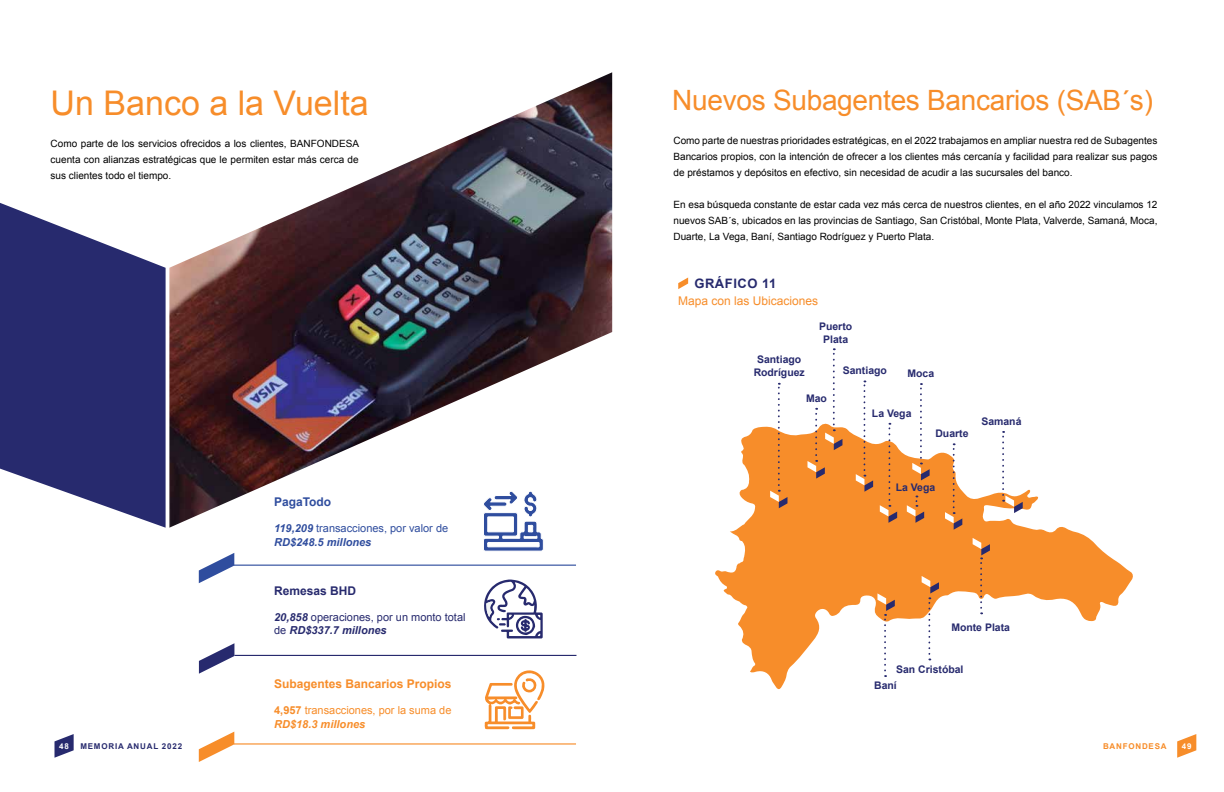
<style>
.page{position:relative;width:1224px;height:792px;background:#fff}
.page>*{position:absolute;margin:0;border:0;box-sizing:border-box;transform-origin:0 0}
.t1{font:34px "Arial";color:#f78d2a}
.t2{font:28px "Arial";letter-spacing:-.01em;color:#f78d2a}
.t3{font:700 13px "Arial";letter-spacing:.04em;color:#272a6e}
.t4{font:700 12px "Arial";color:#f78d2a}
.t5{font:12px "Arial";color:#f78d2a}
.t6{font:700 12px "Arial";color:#272a6e}
.t7{font:700 12px "Arial";color:#2f4d9e}
.t8{font:11px/13.2px "Arial";color:#272a6e}
.t9{font:11px/13.2px "Arial";color:#2f4d9e}
.t10{font:11px/13.2px "Arial";color:#f78d2a}
.t11{font:700 10.5px/13.3px "Arial";color:#272a6e;text-align:center}
.t12{font:10px/16px "Arial";color:#000;text-align:justify}
.t13{font:700 8px "Arial";letter-spacing:.1em;color:#272a6e}
.t14{font:700 8px "Arial";letter-spacing:.1em;color:#f78d2a}
.t15{font:700 8px "Arial";color:#fff}
.s1{font-weight:700;font-style:italic}
.s2{font-weight:700}
</style>
<div class="page">
<hr style="left:234px;top:565px;width:342px;height:1px;background:#2f4d9e">
<hr style="left:234px;top:655px;width:342px;height:1px;background:#272a6e">
<hr style="left:234px;top:743px;width:342px;height:2px;background:#f78d2a">
<svg style="left:199px;top:553px;width:35px;height:30px"></svg>
<svg style="left:199px;top:732px;width:35px;height:30px"></svg>
<svg style="left:199px;top:643px;width:35px;height:31px"></svg>
<img style="left:169px;top:72px;width:443px;height:456px">
<svg style="left:0;top:203px;width:166px;height:325px;fill:#272a6e"></svg>
<svg style="left:55px;top:734px;width:19px;height:24px"></svg>
<svg style="left:1177px;top:734px;width:19px;height:24px"></svg>
<svg style="left:715px;top:422px;width:418px;height:268px"></svg>
<svg style="left:678px;top:278px;width:10px;height:11px"></svg>
<svg style="left:482px;top:490px;width:62px;height:240px"></svg>
<svg style="left:1002px;top:431px;width:21px;height:82px"></svg>
<svg style="left:973px;top:538px;width:17px;height:76px"></svg>
<svg style="left:922px;top:576px;width:17px;height:84px"></svg>
<svg style="left:877px;top:593px;width:18px;height:84px"></svg>
<svg style="left:945px;top:443px;width:17px;height:87px"></svg>
<svg style="left:912px;top:383px;width:18px;height:97px"></svg>
<svg style="left:880px;top:423px;width:17px;height:100px"></svg>
<svg style="left:907px;top:496px;width:17px;height:27px"></svg>
<svg style="left:856px;top:380px;width:17px;height:112px"></svg>
<svg style="left:808px;top:348px;width:34px;height:131px"></svg>
<svg style="left:770px;top:383px;width:17px;height:125px"></svg>
<h1 class="t1" style="left:51px;top:81px;width:320px">Un Banco a la Vuelta</h1>
<p class="t12" style="left:51px;top:136px;width:310px">Como parte de los servicios ofrecidos a los clientes, BANFONDESA cuenta con alianzas estratégicas que le permiten estar más cerca de sus clientes todo el tiempo.</p>
<p class="t7" style="left:274px;top:494px;width:59px">PagaTodo</p>
<p class="t9" style="left:274px;top:522px;width:176px"><span class="s1">119,209</span> transacciones, por valor de<br><span class="s1">RD$248.5 millones</span></p>
<p class="t6" style="left:274px;top:582px;width:84px">Remesas BHD</p>
<p class="t8" style="left:274px;top:611px;width:193px"><span class="s1">20,858</span> operaciones, por un monto total de <span class="s1">RD$337.7 millones</span></p>
<p class="t4" style="left:274px;top:676px;width:179px">Subagentes Bancarios Propios</p>
<p class="t10" style="left:274px;top:704px;width:179px"><span class="s2">4,957</span> transacciones, por la suma de<br><span class="s1">RD$18.3 millones</span></p>
<h2 class="t2" style="left:672px;top:82px;width:482px">Nuevos Subagentes Bancarios (SAB´s)</h2>
<p class="t12" style="left:673px;top:132px;width:486px">Como parte de nuestras prioridades estratégicas, en el 2022 trabajamos en ampliar nuestra red de Subagentes Bancarios propios, con la intención de ofrecer a los clientes más cercanía y facilidad para realizar sus pagos de préstamos y depósitos en efectivo, sin necesidad de acudir a las sucursales del banco.</p>
<p class="t12" style="left:673px;top:196px;width:486px">En esa búsqueda constante de estar cada vez más cerca de nuestros clientes, en el año 2022 vinculamos 12 nuevos SAB´s, ubicados en las provincias de Santiago, San Cristóbal, Monte Plata, Valverde, Samaná, Moca, Duarte, La Vega, Baní, Santiago Rodríguez y Puerto Plata.</p>
<h3 class="t3" style="left:694px;top:275px;width:83px">GRÁFICO 11</h3>
<p class="t5" style="left:678px;top:293px;width:142px">Mapa con las Ubicaciones</p>
<p class="t11" style="left:754px;top:353px;width:53px">Santiago<br>Rodríguez</p>
<p class="t11" style="left:819px;top:320px;width:35px">Puerto<br>Plata</p>
<p class="t11" style="left:843px;top:364px;width:46px">Santiago</p>
<p class="t11" style="left:806px;top:392px;width:22px">Mao</p>
<p class="t11" style="left:908px;top:367px;width:28px">Moca</p>
<p class="t11" style="left:872px;top:407px;width:41px">La Vega</p>
<p class="t11" style="left:935px;top:428px;width:35px">Duarte</p>
<p class="t11" style="left:981px;top:415px;width:42px">Samaná</p>
<p class="t11" style="left:896px;top:481px;width:41px">La Vega</p>
<p class="t11" style="left:951px;top:622px;width:60px">Monte Plata</p>
<p class="t11" style="left:874px;top:661px;width:91px;line-height:16.6px;text-align:left;text-indent:22px">San Cristóbal<br>Baní</p>
<p class="t15" style="left:59px;top:741px;width:11px">48</p>
<p class="t13" style="left:80px;top:741px;width:103px">MEMORIA ANUAL 2022</p>
<p class="t14" style="left:1103px;top:741px;width:65px">BANFONDESA</p>
<p class="t15" style="left:1182px;top:741px;width:11px">49</p>
</div>
